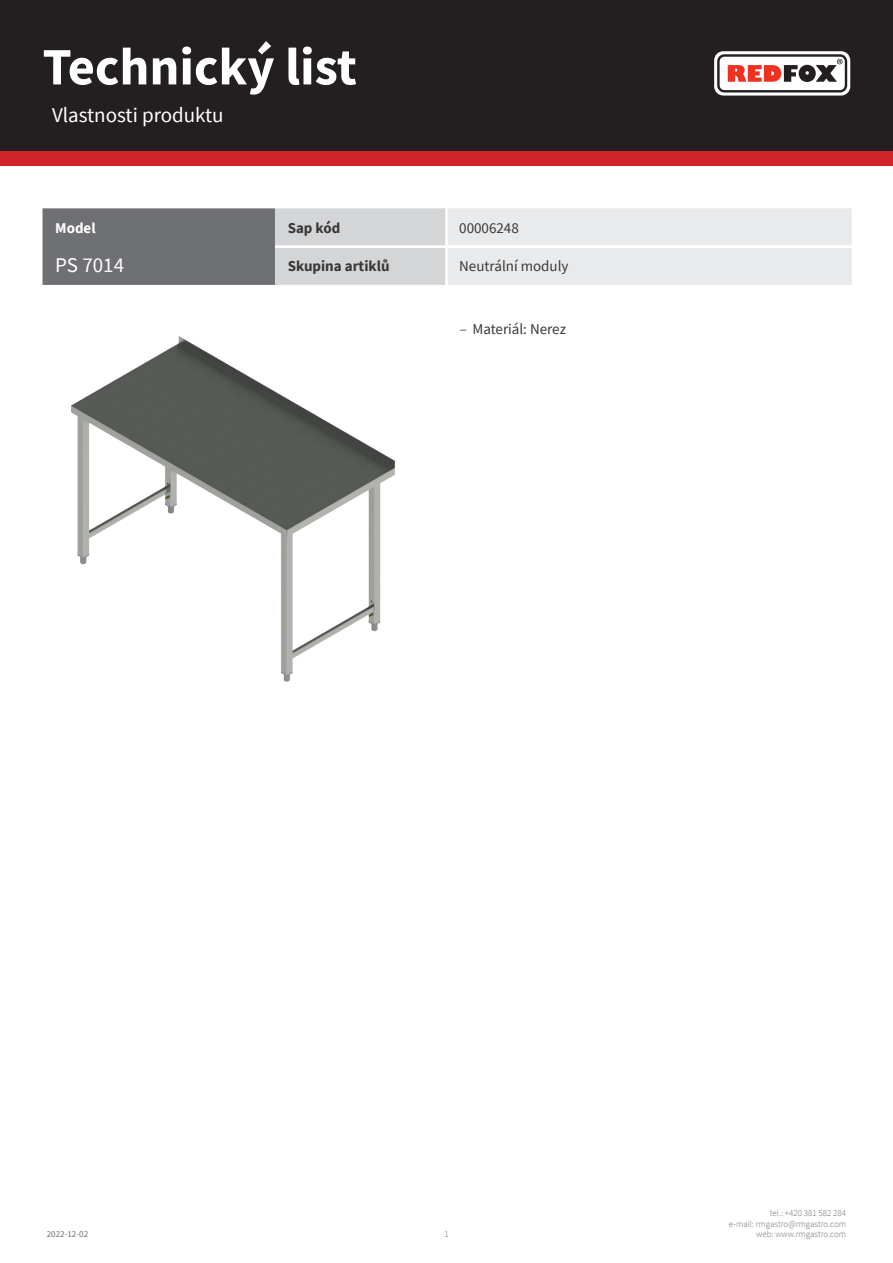
<style>
.page{position:relative;width:893px;height:1263px;background:#fff}
.page>*{position:absolute;margin:0;border:0;box-sizing:border-box;transform-origin:0 0}
.t1{font:700 52.5px "Source Sans Pro";color:#fff}
.kapitola{font:21px "Source Sans Pro";color:#fff}
.tabulka_-_headline{font:21px "Source Sans Pro";color:#fff}
.tabulka_-_text{font:15px "Source Sans Pro";color:#383839}
.tabulka_-_text-2{font:700 15px "Source Sans Pro";color:#383839}
.tabulka_-_text-3{font:700 15px "Source Sans Pro";color:#fff}
.t2{font:300 9px/10.8px "Source Sans Pro";color:#6f7073;text-align:right}
.t3{font:9px "Source Sans Pro";color:#6f7073}
.s1{font-weight:300}
</style>
<div class="page">
<div style="left:0;top:0;width:893px;height:166px;background:#d1232a"></div>
<div style="left:0;top:0;width:893px;height:151px;background:#231f20"></div>
<svg style="left:714px;top:51px;width:136px;height:45px"></svg>
<img style="left:71px;top:336px;width:325px;height:346px">
<svg style="left:43px;top:208px;width:809px;height:77px;background:#c0c1c3"></svg>
<hr style="left:445px;top:208px;width:3px;height:37px;background:#fff">
<hr style="left:275px;top:245px;width:171px;height:3px;background:#fff">
<hr style="left:446px;top:245px;width:406px;height:3px;background:#fff">
<hr style="left:445px;top:248px;width:3px;height:37px;background:#fff">
<h1 class="t1" style="left:43px;top:31px;width:316px">Technický list</h1>
<p class="kapitola" style="left:52px;top:101px;width:173px">Vlastnosti produktu</p>
<p class="tabulka_-_text-3" style="left:55px;top:218px;width:42px">Model</p>
<p class="tabulka_-_text-2" style="left:288px;top:218px;width:54px">Sap kód</p>
<p class="tabulka_-_text" style="left:459px;top:219px;width:61px">00006248</p>
<p class="tabulka_-_headline" style="left:55px;top:251px;width:70px">PS 7014</p>
<p class="tabulka_-_text-2" style="left:288px;top:256px;width:103px">Skupina artiklů</p>
<p class="tabulka_-_text" style="left:459px;top:257px;width:111px">Neutrální moduly</p>
<p class="tabulka_-_text" style="left:460px;top:320px;width:108px"><span class="s1">–</span> Materiál: Nerez</p>
<p class="t3" style="left:47px;top:1229px;width:43px">2022-12-02</p>
<p class="t2" style="left:444px;top:1229px;width:6px">1</p>
<p class="t2" style="left:729px;top:1207px;width:119px">tel.: +420 381 582 284<br>e-mail: rmgastro@rmgastro.com web: www.rmgastro.com</p>
</div>
